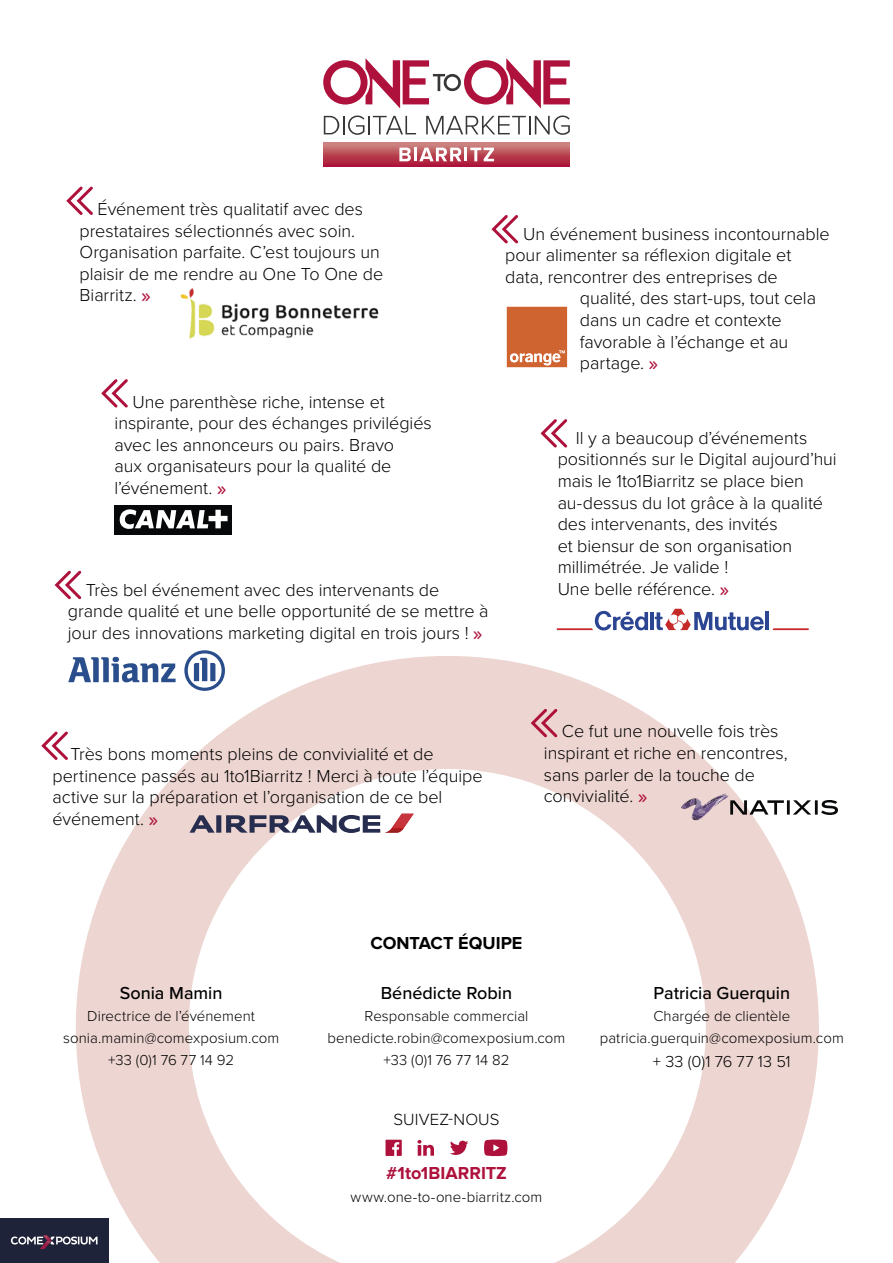
<style>
.page{position:relative;width:893px;height:1263px;background:#fff}
.page>*{position:absolute;margin:0;border:0;box-sizing:border-box;transform-origin:0 0}
.t1{font:300 18px/21.6px "Proxima Nova";color:#000}
.t2{font:500 18px "Proxima Nova";color:#000}
.t3{font:700 18px "Proxima Nova";color:#000}
.t4{font:700 18px "Proxima Nova";letter-spacing:.005em;color:#ae113b}
.t5{font:300 16.8px "Proxima Nova";letter-spacing:.01em;color:#000}
.t6{font:300 16.5px "Proxima Nova";letter-spacing:.005em;color:#000}
.t7{font:300 15px/22.2px "Proxima Nova";letter-spacing:.005em;color:#000;text-align:center}
.s1{font-family:"Bariol";font-weight:700;color:#ae113b}
</style>
<div class="page">
<svg style="left:76px;top:656px;width:743px;height:607px"></svg>
<svg style="left:324px;top:142px;width:246px;height:25px;background:#bb4a59"></svg>
<svg style="left:399px;top:147px;width:95px;height:14px"></svg>
<svg style="left:323px;top:58px;width:247px;height:51px"></svg>
<svg style="left:324px;top:115px;width:92px;height:20px"></svg>
<svg style="left:426px;top:115px;width:144px;height:20px"></svg>
<div style="left:0;top:1218px;width:108px;height:45px;background:#1e2339"></div>
<svg style="left:11px;top:1235px;width:87px;height:14px"></svg>
<img style="left:180px;top:288px;width:199px;height:51px">
<svg style="left:772px;top:628px;width:37px;height:2px"></svg>
<hr style="left:765px;top:612px;width:4px;height:18px;background:#2b4592">
<svg style="left:557px;top:609px;width:207px;height:22px"></svg>
<div style="left:68px;top:650px;width:157px;height:41px;background:#fff"></div>
<svg style="left:68px;top:657px;width:108px;height:25px"></svg>
<svg style="left:184px;top:650px;width:41px;height:41px"></svg>
<div style="left:114px;top:505px;width:118px;height:29px;background:#070809"></div>
<svg style="left:119px;top:509px;width:109px;height:20px"></svg>
<svg style="left:450px;top:1141px;width:18px;height:14px"></svg>
<svg style="left:417px;top:1140px;width:17px;height:16px"></svg>
<svg style="left:484px;top:1139px;width:23px;height:17px"></svg>
<svg style="left:386px;top:1140px;width:16px;height:16px"></svg>
<svg style="left:507px;top:307px;width:60px;height:60px;background:#d37142"></svg>
<svg style="left:66px;top:186px;width:27px;height:29px"></svg>
<svg style="left:101px;top:379px;width:27px;height:29px"></svg>
<svg style="left:491px;top:215px;width:27px;height:29px"></svg>
<svg style="left:540px;top:419px;width:27px;height:29px"></svg>
<svg style="left:55px;top:571px;width:26px;height:28px"></svg>
<svg style="left:190px;top:814px;width:224px;height:19px"></svg>
<svg style="left:41px;top:731px;width:27px;height:29px"></svg>
<svg style="left:681px;top:793px;width:157px;height:27px"></svg>
<svg style="left:531px;top:709px;width:26px;height:28px"></svg>
<p class="t1" style="left:80px;top:200px;width:305px;text-indent:18px">Événement très qualitatif avec des prestataires sélectionnés avec soin.<br>Organisation parfaite. C’est toujours un plaisir de me rendre au One To One de<br>Biarritz. <span class="s1">»</span></p>
<p class="t1" style="left:115px;top:393px;width:319px;text-indent:18px">Une parenthèse riche, intense et inspirante, pour des échanges privilégiés avec les annonceurs ou pairs. Bravo<br>aux organisateurs pour la qualité de l’événement. <span class="s1">»</span></p>
<p class="t1" style="left:523px;top:225px;width:308px">Un événement business incontournable</p>
<p class="t1" style="left:505px;top:246px;width:288px">pour alimenter sa réflexion digitale et</p>
<p class="t1" style="left:505px;top:268px;width:274px">data, rencontrer des entreprises de</p>
<p class="t1" style="left:580px;top:289px;width:238px">qualité, des start-ups, tout cela</p>
<p class="t1" style="left:580px;top:311px;width:203px">dans un cadre et contexte</p>
<p class="t1" style="left:580px;top:333px;width:210px">favorable à l’échange et au</p>
<p class="t1" style="left:580px;top:354px;width:80px">partage. <span class="s1">»</span></p>
<p class="t1" style="left:558px;top:429px;width:281px;text-indent:18px">Il y a beaucoup d’événements positionnés sur le Digital aujourd’hui mais le 1to1Biarritz se place bien au-dessus du lot grâce à la qualité des intervenants, des invités<br>et biensur de son organisation millimétrée. Je valide !</p>
<p class="t1" style="left:86px;top:581px;width:355px">Très bel événement avec des intervenants de</p>
<p class="t1" style="left:558px;top:580px;width:173px">Une belle référence. <span class="s1">»</span></p>
<p class="t1" style="left:68px;top:602px;width:422px">grande qualité et une belle opportunité de se mettre à jour des innovations marketing digital en trois jours ! <span class="s1">»</span></p>
<p class="t1" style="left:53px;top:745px;width:432px;text-indent:18px">Très bons moments pleins de convivialité et de pertinence passés au 1to1Biarritz ! Merci à toute l’équipe active sur la préparation et l’organisation de ce bel événement. <span class="s1">»</span></p>
<p class="t1" style="left:544px;top:722px;width:245px;text-indent:18px">Ce fut une nouvelle fois très inspirant et riche en rencontres, sans parler de la touche de convivialité. <span class="s1">»</span></p>
<p class="t3" style="left:371px;top:936px;width:153px">CONTACT ÉQUIPE</p>
<p class="t2" style="left:120px;top:986px;width:104px">Sonia Mamin</p>
<p class="t7" style="left:63px;top:1006px;width:218px">Directrice de l’événement sonia.mamin@comexposium.com +33 (0)1 76 77 14 92</p>
<p class="t2" style="left:381px;top:986px;width:133px">Bénédicte Robin</p>
<p class="t7" style="left:328px;top:1006px;width:239px">Responsable commercial benedicte.robin@comexposium.com +33 (0)1 76 77 14 82</p>
<p class="t5" style="left:394px;top:1113px;width:107px">SUIVEZ-NOUS</p>
<p class="t4" style="left:386px;top:1166px;width:122px">#1to1BIARRITZ</p>
<p class="t7" style="left:351px;top:1187px;width:193px">www.one-to-one-biarritz.com</p>
<p class="t2" style="left:653px;top:986px;width:138px">Patricia Guerquin</p>
<p class="t7" style="left:600px;top:1006px;width:246px">Chargée de clientèle patricia.guerquin@comexposium.com</p>
<p class="t6" style="left:653px;top:1055px;width:139px">+ 33 (0)1 76 77 13 51</p>
</div>
